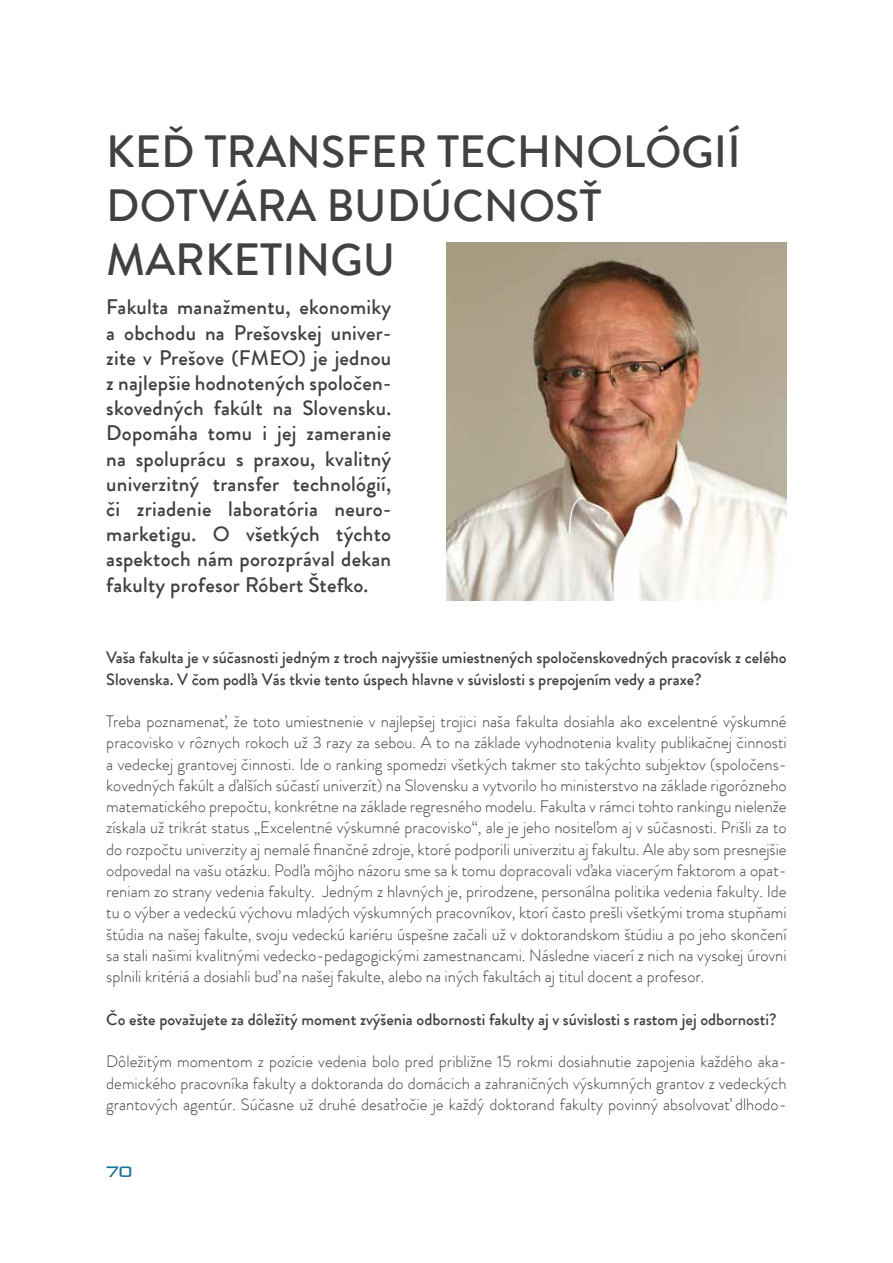
<style>
.page{position:relative;width:893px;height:1263px;background:#fff}
.page>*{position:absolute;margin:0;border:0;box-sizing:border-box;transform-origin:0 0}
.t1{font:500 45px/54px "Brandon Grotesque";color:#414042}
.t2{font:500 21px/25.2px "Brandon Grotesque";letter-spacing:.01em;color:#414042}
.t3{font:300 16.5px/21.3px "Brandon Grotesque";color:#414042;text-align:justify}
.t4{font:500 16.5px/21.3px "Brandon Grotesque";color:#414042}
.t5{font:15px "Pirulen";color:#1a769d}
</style>
<div class="page">
<img style="left:446px;top:243px;width:341px;height:357px">
<h1 class="t1" style="left:106px;top:126px;width:636px">KEĎ TRANSFER TECHNOLÓGIÍ<br>DOTVÁRA BUDÚCNOSŤ<br>MARKETINGU</h1>
<p class="t2" style="left:106px;top:295px;width:286px">Fakulta manažmentu, ekonomiky a obchodu na Prešovskej univer&shy;zite v Prešove (FMEO) je jednou z najlepšie hodnotených spoločen&shy;skovedných fakúlt na Slovensku.<br>Dopomáha tomu i jej zameranie na spoluprácu s praxou, kvalitný univerzitný transfer technológií, či zriadenie laboratória neuro&shy;marketigu. O všetkých týchto aspektoch nám porozprával dekan fakulty profesor Róbert Štefko.</p>
<p class="t4" style="left:106px;top:647px;width:682px">Vaša fakulta je v súčasnosti jedným z troch najvyššie umiestnených spoločenskovedných pracovísk z celého<br>Slovenska. V čom podľa Vás tkvie tento úspech hlavne v súvislosti s prepojením vedy a praxe?</p>
<p class="t3" style="left:106px;top:711px;width:682px">Treba poznamenať, že toto umiestnenie v najlepšej trojici naša fakulta dosiahla ako excelentné výskumné pracovisko v rôznych rokoch už 3 razy za sebou. A to na základe vyhodnotenia kvality publikačnej činnosti a vedeckej grantovej činnosti. Ide o ranking spomedzi všetkých takmer sto takýchto subjektov (spoločens&shy;kovedných fakúlt a ďalších súčastí univerzít) na Slovensku a vytvorilo ho ministerstvo na základe rigorózneho matematického prepočtu, konkrétne na základe regresného modelu. Fakulta v rámci tohto rankingu nielenže získala už trikrát status „Excelentné výskumné pracovisko“, ale je jeho nositeľom aj v súčasnosti. Prišli za to do rozpočtu univerzity aj nemalé finančné zdroje, ktoré podporili univerzitu aj fakultu. Ale aby som presnejšie odpovedal na vašu otázku. Podľa môjho názoru sme sa k tomu dopracovali vďaka viacerým faktorom a opat&shy;reniam zo strany vedenia fakulty. Jedným z hlavných je, prirodzene, personálna politika vedenia fakulty. Ide tu o výber a vedeckú výchovu mladých výskumných pracovníkov, ktorí často prešli všetkými troma stupňami štúdia na našej fakulte, svoju vedeckú kariéru úspešne začali už v doktorandskom štúdiu a po jeho skončení sa stali našimi kvalitnými vedecko-pedagogickými zamestnancami. Následne viacerí z nich na vysokej úrovni splnili kritériá a dosiahli buď na našej fakulte, alebo na iných fakultách aj titul docent a profesor.</p>
<p class="t4" style="left:106px;top:1009px;width:672px">Čo ešte považujete za dôležitý moment zvýšenia odbornosti fakulty aj v súvislosti s rastom jej odbornosti?</p>
<p class="t3" style="left:106px;top:1051px;width:682px">Dôležitým momentom z pozície vedenia bolo pred približne 15 rokmi dosiahnutie zapojenia každého aka&shy;demického pracovníka fakulty a doktoranda do domácich a zahraničných výskumných grantov z vedeckých grantových agentúr. Súčasne už druhé desaťročie je každý doktorand fakulty povinný absolvovať dlhodo-</p>
<p class="t5" style="left:106px;top:1162px;width:28px">70</p>
</div>
